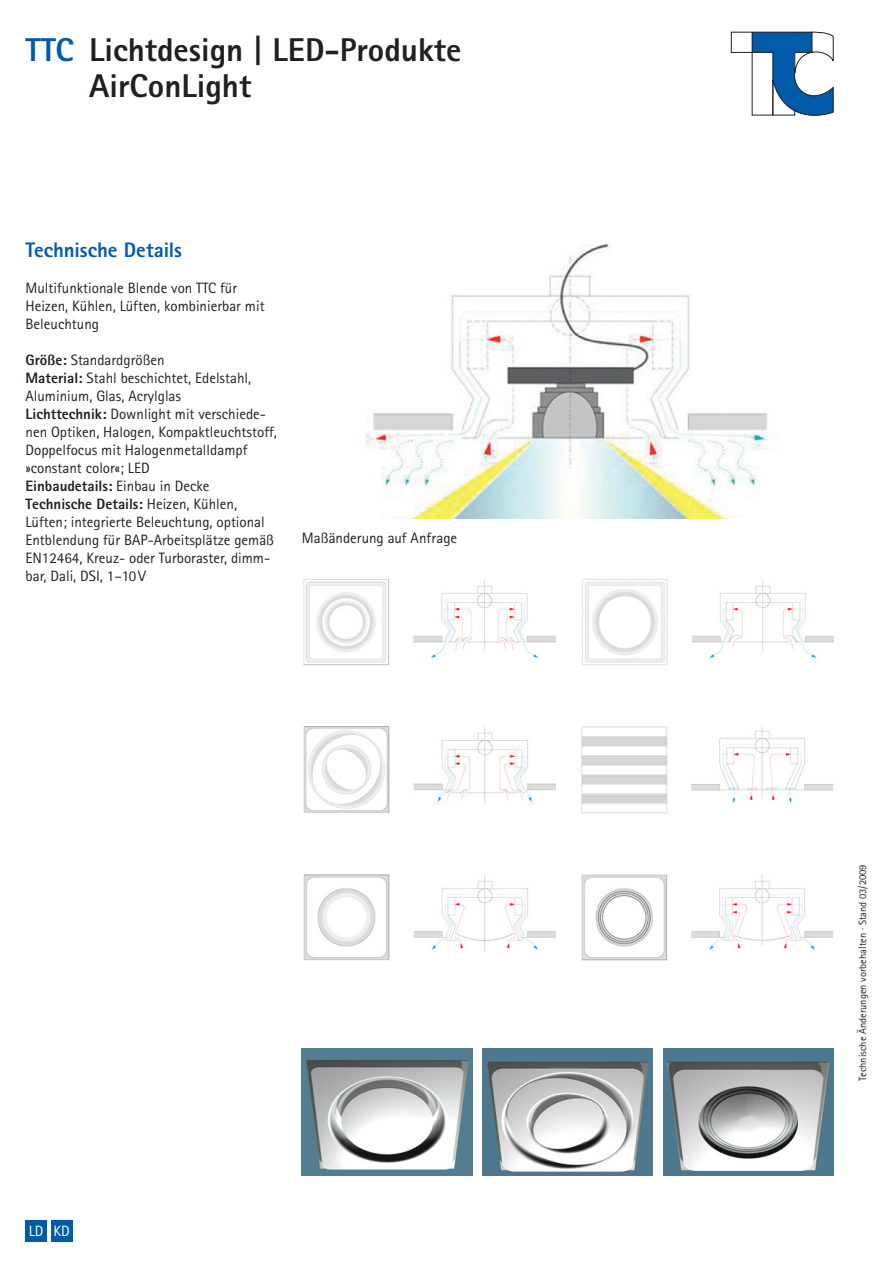
<style>
.page{position:relative;width:893px;height:1263px;background:#fff}
.page>*{position:absolute;margin:0;border:0;box-sizing:border-box;transform-origin:0 0}
.t1{font:800 33px/36px "Rotis Sans Serif Std";color:#231f20}
.t2{font:800 21px "Rotis Sans Serif Std";letter-spacing:-.005em;color:#015aaa}
.t3{font:15px/18px "Rotis Sans Serif Std";color:#231f20}
.t4{font:15px "Rotis Sans Serif Std";color:#fff}
.t5{font:10.5px "Rotis Sans Serif Std";color:#231f20}
.s1{color:#015aaa}
.s2{font-weight:800}
</style>
<div class="page">
<img style="left:365px;top:243px;width:411px;height:276px">
<svg style="left:731px;top:31px;width:103px;height:85px"></svg>
<img style="left:582px;top:579px;width:251px;height:86px">
<img style="left:303px;top:579px;width:253px;height:87px">
<img style="left:581px;top:726px;width:252px;height:87px">
<img style="left:303px;top:726px;width:253px;height:87px">
<img style="left:581px;top:874px;width:252px;height:87px">
<img style="left:303px;top:874px;width:253px;height:86px">
<img style="left:302px;top:1048px;width:170px;height:128px">
<img style="left:483px;top:1048px;width:170px;height:128px">
<img style="left:663px;top:1048px;width:170px;height:128px">
<div style="left:26px;top:1220px;width:21px;height:22px;background:#015aaa"></div>
<div style="left:51px;top:1220px;width:21px;height:22px;background:#015aaa"></div>
<h1 class="t1" style="left:89px;top:31px;width:374px;text-indent:-64px"><span class="s1">TTC</span> Lichtdesign | LED-Produkte<br>AirConLight</h1>
<h2 class="t2" style="left:26px;top:236px;width:158px">Technische Details</h2>
<p class="t3" style="left:26px;top:279px;width:241px">Multifunktionale Blende von TTC für<br>Heizen, Kühlen, Lüften, kombinierbar mit<br>Beleuchtung</p>
<p class="t3" style="left:26px;top:351px;width:253px"><span class="s2">Größe:</span> Standardgrößen<br><span class="s2">Material:</span> Stahl beschichtet, Edelstahl, Aluminium, Glas, Acrylglas<br><span class="s2">Lichttechnik:</span> Downlight mit verschiede&shy;nen Optiken, Halogen, Kompaktleuchtstoff, Doppelfocus mit Halogenmetalldampf »constant color«; LED<br><span class="s2">Einbaudetails:</span> Einbau in Decke <span class="s2">Technische Details:</span> Heizen, Kühlen, Lüften; integrierte Beleuchtung, optional Entblendung für BAP-Arbeitsplätze gemäß EN12464, Kreuz- oder Turboraster, dimm&shy;bar, Dali, DSI, 1–10V</p>
<p class="t3" style="left:302px;top:529px;width:157px">Maßänderung auf Anfrage</p>
<p class="t4" style="left:29px;top:1222px;width:16px">LD</p>
<p class="t4" style="left:53px;top:1222px;width:18px">KD</p>
<p class="t5" style="left:856px;top:1081px;width:218px;rotate:-90deg">Technische Änderungen vorbehalten · Stand 03/2009</p>
</div>
